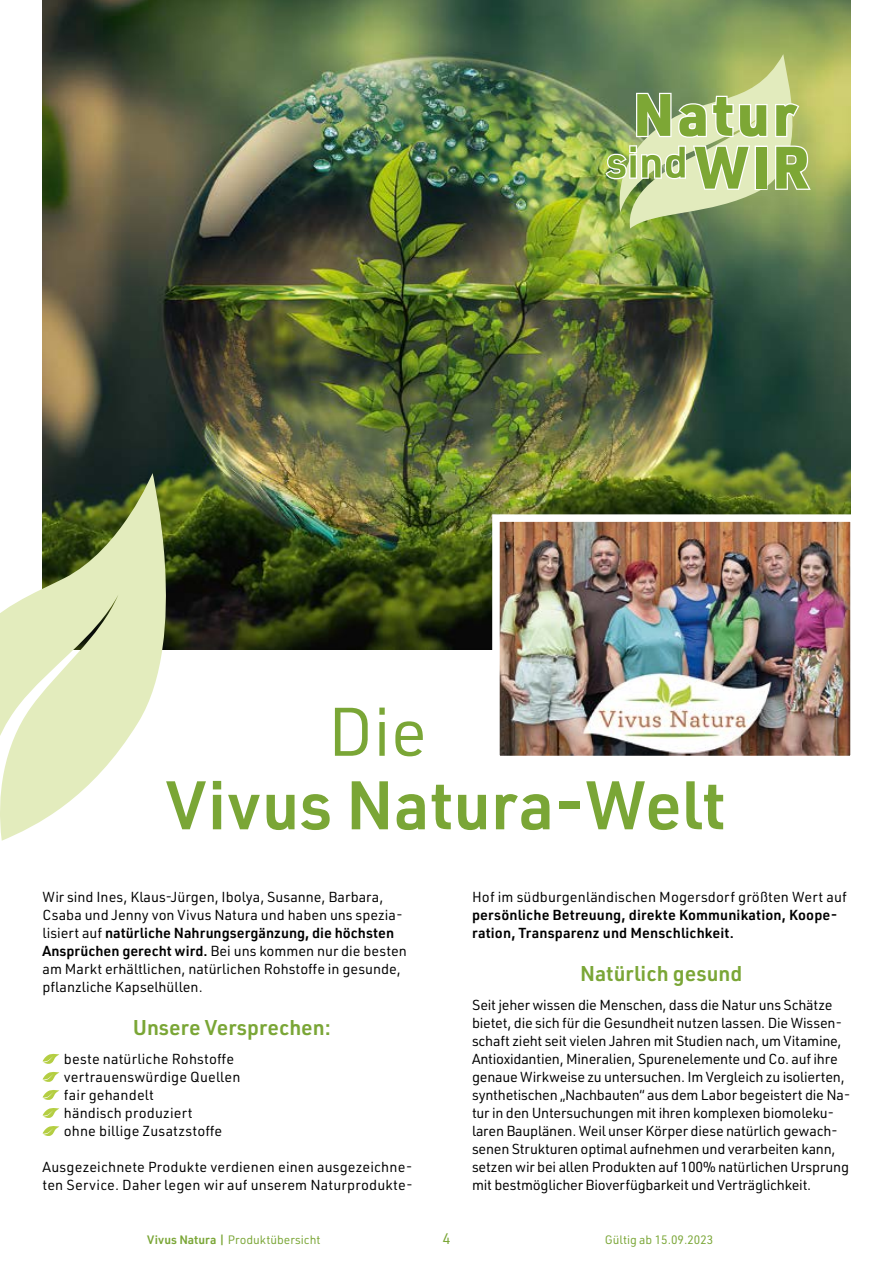
<style>
.page{position:relative;width:893px;height:1263px;background:#fff}
.page>*{position:absolute;margin:0;border:0;box-sizing:border-box;transform-origin:0 0}
.t1{font:600 67.2px "URWDIN";color:#7aa636}
.t2{font:67.2px "URWDIN";color:#7aa636}
.t3{font:600 21px "URWDIN";color:#7aa636}
.t4{font:15px "URWDIN";color:#7aa636}
.t5{font:14.25px/18px "URWDIN";letter-spacing:-.005em;color:#000}
.t6{font:600 14.25px/18px "URWDIN";letter-spacing:.01em;color:#000}
.t7{font:12px "URWDIN";color:#7aa636}
.s1{font-weight:600}
</style>
<div class="page">
<svg style="left:43px;top:1054px;width:16px;height:10px"></svg>
<svg style="left:43px;top:1072px;width:16px;height:10px"></svg>
<svg style="left:43px;top:1090px;width:16px;height:10px"></svg>
<svg style="left:43px;top:1108px;width:16px;height:10px"></svg>
<svg style="left:43px;top:1126px;width:16px;height:10px"></svg>
<img style="left:43px;top:0;width:807px;height:649px">
<svg style="left:0;top:473px;width:166px;height:368px;fill:#e3ecbd"></svg>
<svg style="left:606px;top:54px;width:205px;height:175px"></svg>
<img style="left:488px;top:511px;width:363px;height:245px">
<h1 class="t2" style="left:328px;top:695px;width:101px">Die</h1>
<h1 class="t1" style="left:166px;top:768px;width:561px">Vivus Natura-Welt</h1>
<p class="t5" style="left:43px;top:888px;width:366px">Wir sind Ines, Klaus-Jürgen, Ibolya, Susanne, Barbara, Csaba und Jenny von Vivus Natura und haben uns spezia&shy;lisiert auf <span class="s1">natürliche Nahrungsergänzung, die höchsten Ansprüchen gerecht wird.</span> Bei uns kommen nur die besten am Markt erhältlichen, natürlichen Rohstoffe in gesunde, pflanzliche Kapselhüllen.</p>
<h2 class="t3" style="left:133px;top:1016px;width:200px">Unsere Versprechen:</h2>
<p class="t5" style="left:64px;top:1050px;width:178px">beste natürliche Rohstoffe vertrauenswürdige Quellen fair gehandelt<br>händisch produziert<br>ohne billige Zusatzstoffe</p>
<p class="t5" style="left:43px;top:1158px;width:372px">Ausgezeichnete Produkte verdienen einen ausgezeichne&shy;ten Service. Daher legen wir auf unserem Naturprodukte-</p>
<p class="t5" style="left:472px;top:888px;width:376px">Hof im südburgenländischen Mogersdorf größten Wert auf</p>
<p class="t6" style="left:472px;top:906px;width:367px">persönliche Betreuung, direkte Kommunikation, Koope&shy;ration, Transparenz und Menschlichkeit.</p>
<h2 class="t3" style="left:580px;top:962px;width:164px">Natürlich gesund</h2>
<p class="t5" style="left:472px;top:996px;width:380px">Seit jeher wissen die Menschen, dass die Natur uns Schätze bietet, die sich für die Gesundheit nutzen lassen. Die Wissen&shy;schaft zieht seit vielen Jahren mit Studien nach, um Vitamine, Antioxidantien, Mineralien, Spurenelemente und Co. auf ihre genaue Wirkweise zu untersuchen. Im Vergleich zu isolierten, synthetischen „Nachbauten“ aus dem Labor begeistert die Na&shy;tur in den Untersuchungen mit ihren komplexen biomoleku&shy;laren Bauplänen. Weil unser Körper diese natürlich gewach&shy;senen Strukturen optimal aufnehmen und verarbeiten kann, setzen wir bei allen Produkten auf 100% natürlichen Ursprung mit bestmöglicher Bioverfügbarkeit und Verträglichkeit.</p>
<p class="t4" style="left:442px;top:1231px;width:10px">4</p>
<p class="t7" style="left:147px;top:1235px;width:175px"><span class="s1">Vivus Natura |</span> Produktübersicht</p>
<p class="t7" style="left:605px;top:1235px;width:110px">Gültig ab 15.09.2023</p>
</div>
